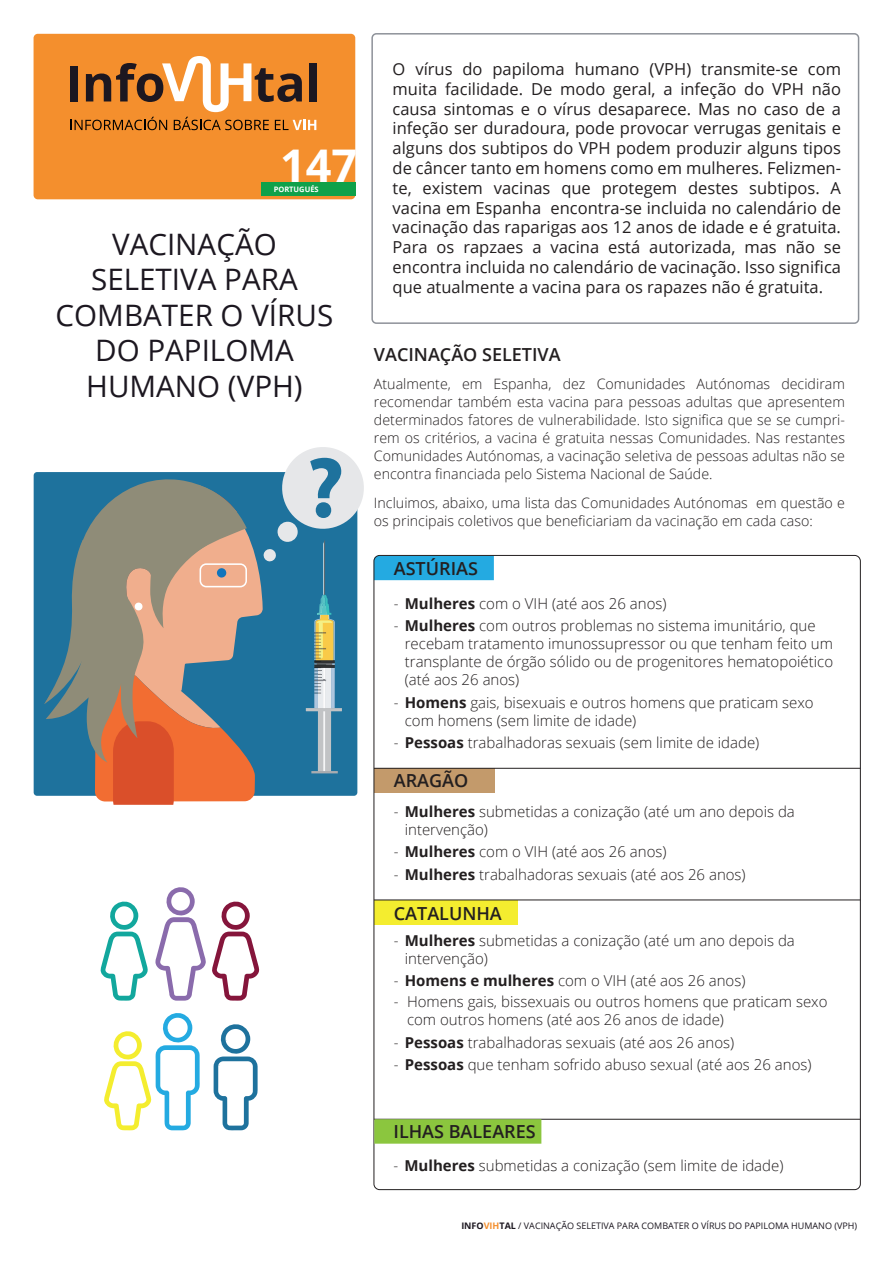
<style>
.page{position:relative;width:893px;height:1263px;background:#fff}
.page>*{position:absolute;margin:0;border:0;box-sizing:border-box;transform-origin:0 0}
.t1{font:700 45px "Open Sans";color:#fff}
.t2{font:29.55px/35.5px "Open Sans";color:#1c1720;text-align:center}
.t3{font:600 18px "Open Sans";color:#231f20}
.t4{font:16.5px/19.8px "Open Sans";color:#231f20;text-align:justify}
.t5{font:300 15px/18px "Open Sans";color:#231f20}
.t6{font:300 14.25px/18px "Open Sans";color:#231f20;text-align:justify}
.t7{font:9px "Open Sans";color:#1c1720}
.t8{font:700 7.5px "Open Sans";color:#fff}
.s1{font-weight:700}
.s2{font-weight:700;color:#f48f2d}
</style>
<div class="page">
<div style="left:374px;top:556px;width:120px;height:24px;background:#24aae1"></div>
<div style="left:375px;top:768px;width:120px;height:25px;background:#c39a6b"></div>
<div style="left:375px;top:900px;width:143px;height:24px;background:#f4ed2f"></div>
<div style="left:34px;top:34px;width:321px;height:165px;background:#f48f2d;border-radius:4px"></div>
<div style="left:70px;top:66px;width:7px;height:35px;background:#1c1720"></div>
<div style="left:310px;top:63px;width:7px;height:38px;background:#1c1720"></div>
<svg style="left:71px;top:56px;width:245px;height:74px"></svg>
<div style="left:261px;top:182px;width:95px;height:13px;background:#0fa14a"></div>
<div style="left:371px;top:33px;width:488px;height:291px;border:2px solid #8e9299;border-radius:4px"></div>
<hr style="left:374px;top:768px;width:486px;height:1px;background:#231f20">
<hr style="left:374px;top:899px;width:486px;height:1px;background:#231f20">
<hr style="left:374px;top:1119px;width:486px;height:1px;background:#231f20">
<div style="left:34px;top:472px;width:323px;height:324px;background:#1e729d;border-radius:3px"></div>
<svg style="left:44px;top:447px;width:320px;height:358px"></svg>
<svg style="left:214px;top:1024px;width:44px;height:107px"></svg>
<svg style="left:155px;top:887px;width:51px;height:114px"></svg>
<svg style="left:104px;top:1013px;width:96px;height:117px"></svg>
<svg style="left:212px;top:901px;width:48px;height:100px"></svg>
<svg style="left:100px;top:901px;width:48px;height:100px"></svg>
<svg style="left:374px;top:1119px;width:167px;height:25px;background:#8cc540"></svg>
<h1 class="t1" style="left:280px;top:134px;width:79px">147</h1>
<p class="t8" style="left:274px;top:184px;width:47px">PORTUGUÉS</p>
<h2 class="t2" style="left:56px;top:225px;width:279px">VACINAÇÃO<br>SELETIVA PARA<br>COMBATER O VÍRUS<br>DO PAPILOMA<br>HUMANO (VPH)</h2>
<p class="t4" style="left:393px;top:59px;width:450px">O vírus do papiloma humano (VPH) transmite-se com muita facilidade. De modo geral, a infeção do VPH não causa sintomas e o vírus desaparece. Mas no caso de a infeção ser duradoura, pode provocar verrugas genitais e alguns dos subtipos do VPH podem produzir alguns tipos de câncer tanto em homens como em mulheres. Felizmen&shy;te, existem vacinas que protegem destes subtipos. A vacina em Espanha encontra-se incluida no calendário de vacinação das raparigas aos 12 anos de idade e é gratuita.<br>Para os rapzaes a vacina está autorizada, mas não se encontra incluida no calendário de vacinação. Isso significa que atualmente a vacina para os rapazes não é gratuita.</p>
<p class="t3" style="left:374px;top:342px;width:188px">VACINAÇÃO SELETIVA</p>
<p class="t6" style="left:374px;top:375px;width:473px">Atualmente, em Espanha, dez Comunidades Autónomas decidiram recomendar também esta vacina para pessoas adultas que apresentem determinados fatores de vulnerabilidade. Isto significa que se se cumpri&shy;rem os critérios, a vacina é gratuita nessas Comunidades. Nas restantes Comunidades Autónomas, a vacinação seletiva de pessoas adultas não se encontra financiada pelo Sistema Nacional de Saúde.</p>
<p class="t6" style="left:374px;top:493px;width:473px">Incluimos, abaixo, uma lista das Comunidades Autónomas em questão e os principais coletivos que beneficiariam da vacinação em cada caso:</p>
<p class="t3" style="left:394px;top:556px;width:86px">ASTÚRIAS</p>
<p class="t5" style="left:394px;top:594px;width:274px">- <span class="s1">Mulheres</span> com o VIH (até aos 26 anos)</p>
<p class="t5" style="left:405px;top:616px;width:430px;text-indent:-11px">- <span class="s1">Mulheres</span> com outros problemas no sistema imunitário, que recebam tratamento imunossupressor ou que tenham feito um transplante de órgão sólido ou de progenitores hematopoiético (até aos 26 anos)</p>
<p class="t5" style="left:405px;top:693px;width:410px;text-indent:-11px">- <span class="s1">Homens</span> gais, bisexuais e outros homens que praticam sexo com homens (sem limite de idade)</p>
<p class="t5" style="left:394px;top:733px;width:367px">- <span class="s1">Pessoas</span> trabalhadoras sexuais (sem limite de idade)</p>
<p class="t3" style="left:394px;top:768px;width:76px">ARAGÃO</p>
<p class="t5" style="left:405px;top:802px;width:392px;text-indent:-11px">- <span class="s1">Mulheres</span> submetidas a conização (até um ano depois da intervenção)</p>
<p class="t5" style="left:394px;top:842px;width:274px">- <span class="s1">Mulheres</span> com o VIH (até aos 26 anos)</p>
<p class="t5" style="left:394px;top:865px;width:353px">- <span class="s1">Mulheres</span> trabalhadoras sexuais (até aos 26 anos)</p>
<p class="t3" style="left:394px;top:901px;width:110px">CATALUNHA</p>
<p class="t5" style="left:405px;top:931px;width:392px;text-indent:-11px">- <span class="s1">Mulheres</span> submetidas a conização (até um ano depois da intervenção)</p>
<p class="t5" style="left:394px;top:971px;width:353px">- <span class="s1">Homens e mulheres</span> com o VIH (até aos 26 anos)</p>
<p class="t5" style="left:407px;top:992px;width:422px;text-indent:-13px">- Homens gais, bissexuais ou outros homens que praticam sexo com outros homens (até aos 26 anos de idade)</p>
<p class="t5" style="left:394px;top:1033px;width:342px">- <span class="s1">Pessoas</span> trabalhadoras sexuais (até aos 26 anos)</p>
<p class="t5" style="left:394px;top:1055px;width:419px">- <span class="s1">Pessoas</span> que tenham sofrido abuso sexual (até aos 26 anos)</p>
<p class="t3" style="left:394px;top:1119px;width:144px">ILHAS BALEARES</p>
<p class="t5" style="left:394px;top:1156px;width:391px">- <span class="s1">Mulheres</span> submetidas a conização (sem limite de idade)</p>
<p class="t7" style="left:461px;top:1219px;width:397px"><span class="s1">INFO</span><span class="s2">VIH</span><span class="s1">TAL</span> / VACINAÇÃO SELETIVA PARA COMBATER O VÍRUS DO PAPILOMA HUMANO (VPH)</p>
</div>
